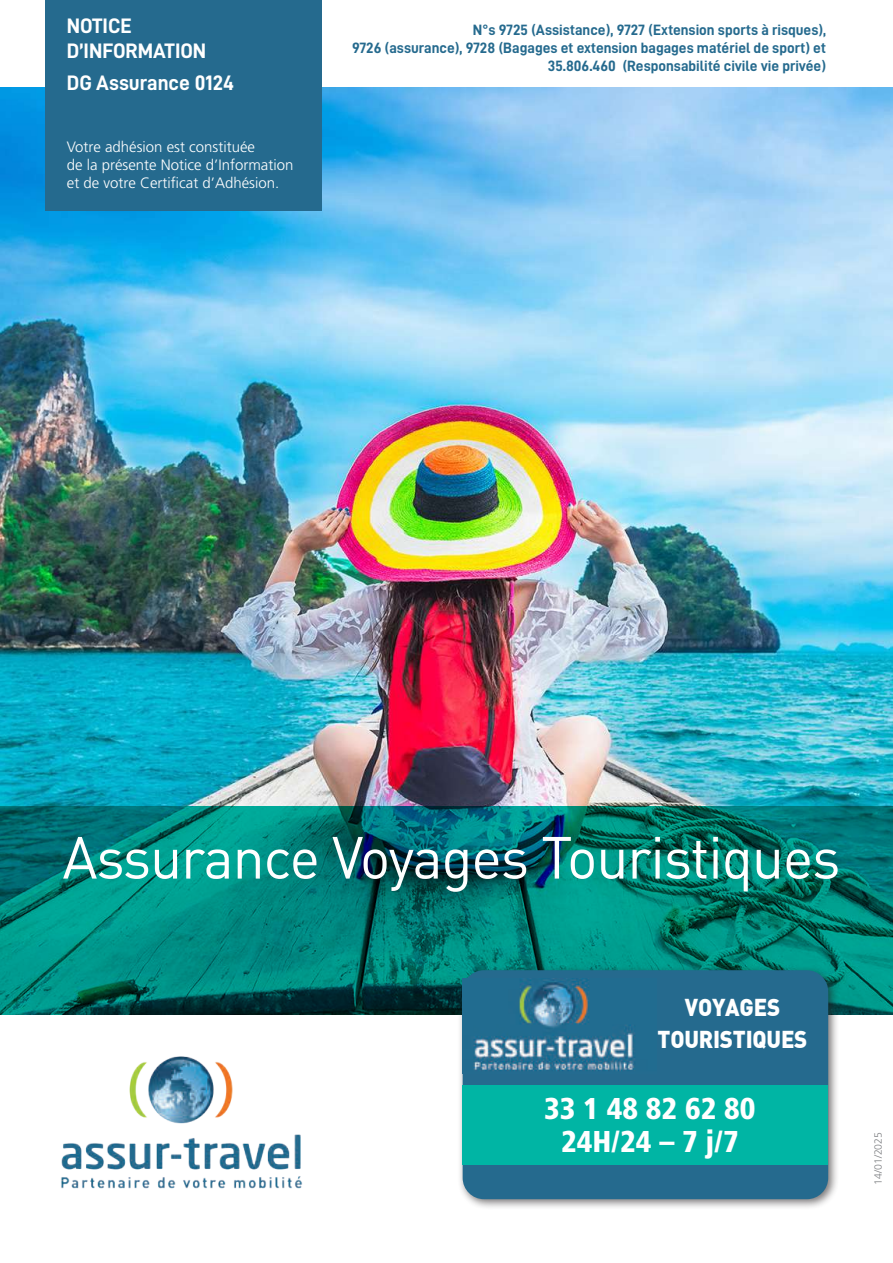
<style>
.page{position:relative;width:893px;height:1263px;background:#fff}
.page>*{position:absolute;margin:0;border:0;box-sizing:border-box;transform-origin:0 0}
.t1{font:58.5px "DIN";letter-spacing:-.02em;color:#fff}
.t2{font:900 condensed 30.15px/33.5px "Frutiger LT Std";color:#fff;text-align:center}
.t3{font:900 23.85px/32.5px "DIN";letter-spacing:-.01em;color:#fff;text-align:center;scale:.93 1}
.t4{font:21px/25.2px "D DIN Bold";color:#fff}
.t5{font:15px/18px "D DIN Bold";color:#256a8e;text-align:right}
.t6{font:300 15px/18px "Frutiger LT Std";color:#fff}
.t7{font:300 10.5px "Frutiger LT Std";color:#808285}
</style>
<div class="page">
<img style="left:0;top:88px;width:893px;height:718px">
<svg style="left:0;top:806px;width:893px;height:208px;background:#007b74"></svg>
<div style="left:46px;top:0;width:276px;height:210px;background:#256a8e"></div>
<img style="left:0;top:1011px;width:375px;height:178px">
<div style="left:457px;top:965px;width:382px;height:246px;background:#231f20;opacity:.6"></div>
<div style="left:463px;top:970px;width:365px;height:229px;background:#256a8e;border-radius:21px"></div>
<div style="left:462px;top:1085px;width:366px;height:80px;background:#00b5a4"></div>
<img style="left:462px;top:979px;width:173px;height:94px">
<h3 class="t4" style="left:67px;top:12px;width:141px">NOTICE<br>D’INFORMATION</h3>
<h3 class="t4" style="left:67px;top:69px;width:169px">DG Assurance 0124</h3>
<p class="t6" style="left:67px;top:138px;width:228px">Votre adhésion est constituée<br>de la présente Notice d’Information et de votre Certificat d’Adhésion.</p>
<p class="t5" style="left:352px;top:21px;width:475px">N°s 9725 (Assistance), 9727 (Extension sports à risques),<br>9726 (assurance), 9728 (Bagages et extension bagages matériel de sport) et<br>35.806.460 (Responsabilité civile vie privée)</p>
<h1 class="t1" style="left:62px;top:821px;width:780px">Assurance Voyages Touristiques</h1>
<h3 class="t3" style="left:658px;top:989px;width:163px">VOYAGES<br>TOURISTIQUES</h3>
<h2 class="t2" style="left:544px;top:1091px;width:213px">33 1 48 82 62 80<br>24H/24 – 7 j/7</h2>
<p class="t7" style="left:872px;top:1184px;width:54px;rotate:-90deg">14/01/2025</p>
</div>
